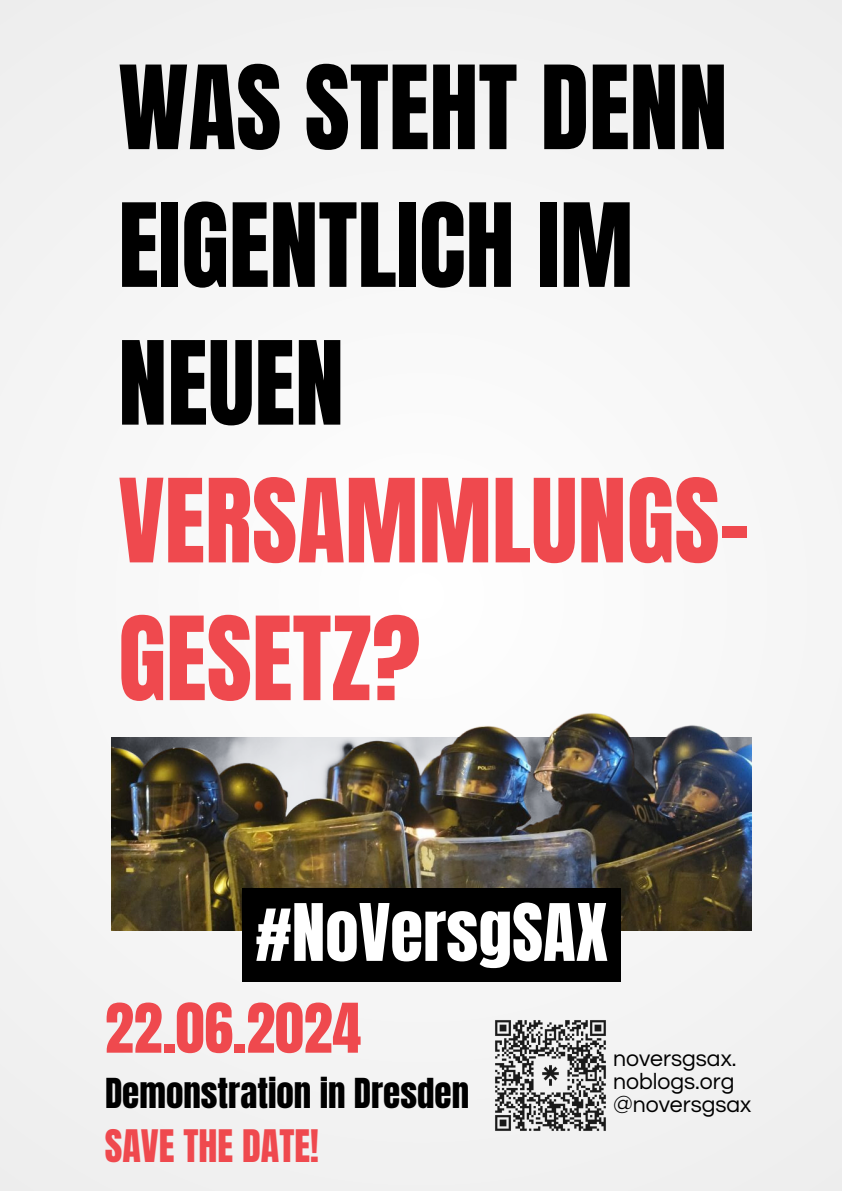
<style>
.page{position:relative;width:842px;height:1191px;background:#fff}
.page>*{position:absolute;margin:0;border:0;box-sizing:border-box;transform-origin:0 0}
.t1{font:98.4px/137.7px "Anton";color:#000}
.t2{font:67.3px "Anton";color:#fff}
.t3{font:58.1px "Anton";color:#ef494e}
.t4{font:38.1px "Anton";color:#ef494e}
.t5{font:35.1px "Anton";color:#000}
.t6{font:23px "Questrial";color:#000}
.s1{color:#ef494e}
</style>
<div class="page">
<div style="left:0;top:0;width:842px;height:1190px;background:#f4f4f4"></div>
<img style="left:112px;top:573px;width:639px;height:357px">
<div style="left:242px;top:887px;width:379px;height:94px;background:#000"></div>
<img style="left:495px;top:1020px;width:111px;height:111px">
<p class="t1" style="left:118px;top:40px;width:633px">WAS STEHT DENN<br>EIGENTLICH IM<br>NEUEN<br><span class="s1">VERSAMMLUNGS-<br>GESETZ?</span></p>
<p class="t2" style="left:255px;top:884px;width:355px">#NoVersgSAX</p>
<p class="t3" style="left:105px;top:986px;width:258px">22.06.2024</p>
<p class="t5" style="left:105px;top:1068px;width:366px">Demonstration in Dresden</p>
<p class="t4" style="left:105px;top:1117px;width:215px">SAVE THE DATE!</p>
<h2 class="t6" style="left:613px;top:1047px;width:125px">noversgsax.</h2>
<h3 class="t6" style="left:613px;top:1070px;width:123px">noblogs.org</h3>
<p class="t6" style="left:613px;top:1092px;width:140px">@noversgsax</p>
</div>
